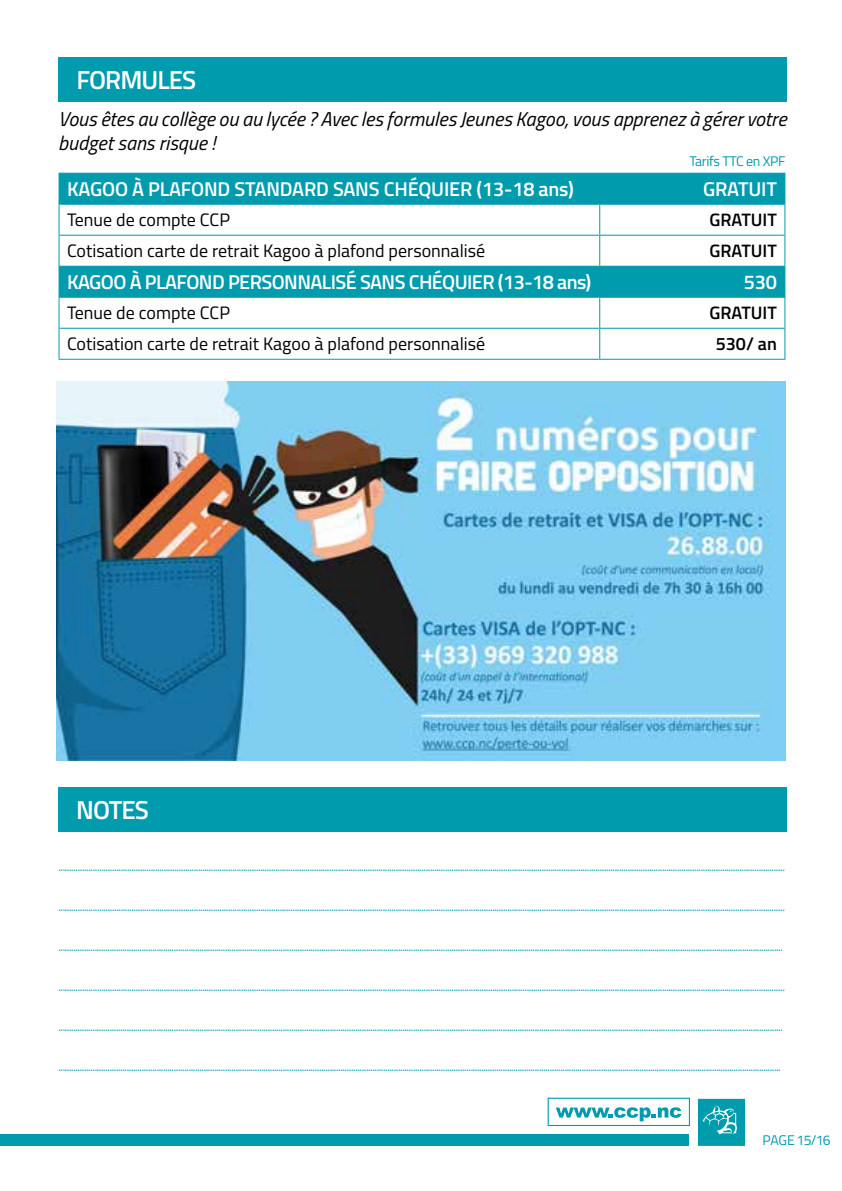
<style>
.page{position:relative;width:842px;height:1191px;background:#fff}
.page>*{position:absolute;margin:0;border:0;box-sizing:border-box;transform-origin:0 0}
.t1{font:600 26px "Titillium";letter-spacing:-.04em;color:#fff}
.t2{font:600 20px "Titillium";letter-spacing:-.025em;color:#fff}
.t3{font:italic 20px/24px "Titillium";color:#000}
.t4{font:18px "Titillium";color:#000}
.t5{font:600 18px "Titillium";color:#000}
.t6{font:14px "Titillium";letter-spacing:-.025em;color:#009bac}
.t7{font:12px "Titillium";color:#009bac}
</style>
<div class="page">
<div style="left:58px;top:57px;width:729px;height:44px;background:#009bac"></div>
<div style="left:60px;top:174px;width:724px;height:30px;background:#009bac"></div>
<div style="left:60px;top:267px;width:724px;height:30px;background:#009bac"></div>
<hr style="left:59px;top:173px;width:541px;height:1px;background:#009bac">
<hr style="left:60px;top:204px;width:540px;height:1px;background:#009bac">
<hr style="left:60px;top:235px;width:540px;height:1px;background:#009bac">
<hr style="left:60px;top:266px;width:540px;height:1px;background:#009bac">
<hr style="left:60px;top:297px;width:540px;height:1px;background:#009bac">
<hr style="left:60px;top:328px;width:540px;height:1px;background:#009bac">
<hr style="left:59px;top:359px;width:541px;height:1px;background:#009bac">
<hr style="left:59px;top:174px;width:1px;height:30px;background:#009bac">
<hr style="left:59px;top:204px;width:1px;height:31px;background:#009bac">
<hr style="left:59px;top:235px;width:1px;height:31px;background:#009bac">
<hr style="left:59px;top:266px;width:1px;height:31px;background:#009bac">
<hr style="left:59px;top:297px;width:1px;height:31px;background:#009bac">
<hr style="left:59px;top:328px;width:1px;height:31px;background:#009bac">
<hr style="left:600px;top:173px;width:185px;height:1px;background:#009bac">
<hr style="left:784px;top:174px;width:1px;height:30px;background:#009bac">
<hr style="left:600px;top:204px;width:185px;height:1px;background:#009bac">
<hr style="left:784px;top:205px;width:1px;height:30px;background:#009bac">
<hr style="left:600px;top:235px;width:185px;height:1px;background:#009bac">
<hr style="left:784px;top:236px;width:1px;height:30px;background:#009bac">
<hr style="left:600px;top:266px;width:185px;height:1px;background:#009bac">
<hr style="left:784px;top:267px;width:1px;height:30px;background:#009bac">
<hr style="left:600px;top:297px;width:185px;height:1px;background:#009bac">
<hr style="left:784px;top:298px;width:1px;height:30px;background:#009bac">
<hr style="left:600px;top:328px;width:185px;height:1px;background:#009bac">
<hr style="left:784px;top:329px;width:1px;height:30px;background:#009bac">
<hr style="left:600px;top:359px;width:185px;height:1px;background:#009bac">
<hr style="left:599px;top:174px;width:1px;height:30px;background:#009bac">
<hr style="left:599px;top:205px;width:1px;height:30px;background:#009bac">
<hr style="left:599px;top:236px;width:1px;height:30px;background:#009bac">
<hr style="left:599px;top:267px;width:1px;height:30px;background:#009bac">
<hr style="left:599px;top:298px;width:1px;height:30px;background:#009bac">
<hr style="left:599px;top:329px;width:1px;height:30px;background:#009bac">
<div style="left:58px;top:787px;width:729px;height:44px;background:#009bac"></div>
<img style="left:57px;top:382px;width:728px;height:379px">
<div style="left:0;top:1134px;width:689px;height:11px;background:#009bac"></div>
<svg style="left:556px;top:1107px;width:125px;height:14px"></svg>
<div style="left:548px;top:1097px;width:142px;height:29px;border:1px solid #009bac"></div>
<div style="left:698px;top:1098px;width:47px;height:47px;background:#009bac"></div>
<svg style="left:703px;top:1105px;width:34px;height:29px"></svg>
<h1 class="t1" style="left:77px;top:60px;width:121px">FORMULES</h1>
<h2 class="t3" style="left:58px;top:106px;width:730px">Vous êtes au collège ou au lycée ? Avec les formules Jeunes Kagoo, vous apprenez à gérer votre budget sans risque !</h2>
<p class="t6" style="left:689px;top:151px;width:98px">Tarifs TTC en XPF</p>
<h2 class="t2" style="left:67px;top:174px;width:508px">KAGOO À PLAFOND STANDARD SANS CHÉQUIER (13-18 ans)</h2>
<h2 class="t2" style="left:703px;top:174px;width:75px">GRATUIT</h2>
<h3 class="t4" style="left:67px;top:206px;width:164px">Tenue de compte CCP</h3>
<h3 class="t5" style="left:709px;top:206px;width:69px">GRATUIT</h3>
<h3 class="t4" style="left:67px;top:237px;width:420px">Cotisation carte de retrait Kagoo à plafond personnalisé</h3>
<h3 class="t5" style="left:709px;top:237px;width:69px">GRATUIT</h3>
<h2 class="t2" style="left:67px;top:267px;width:526px">KAGOO À PLAFOND PERSONNALISÉ SANS CHÉQUIER (13-18 ans)</h2>
<h2 class="t2" style="left:744px;top:267px;width:35px">530</h2>
<h3 class="t4" style="left:67px;top:299px;width:164px">Tenue de compte CCP</h3>
<h3 class="t5" style="left:709px;top:299px;width:69px">GRATUIT</h3>
<h3 class="t4" style="left:67px;top:330px;width:420px">Cotisation carte de retrait Kagoo à plafond personnalisé</h3>
<h3 class="t5" style="left:716px;top:330px;width:63px">530/ an</h3>
<h1 class="t1" style="left:76px;top:790px;width:74px">NOTES</h1>
<p class="t7" style="left:58px;top:858px;width:728px">..................................................................................................................................................................................................................................................................................................................................................</p>
<p class="t7" style="left:58px;top:898px;width:728px">..................................................................................................................................................................................................................................................................................................................................................</p>
<p class="t7" style="left:58px;top:938px;width:726px">...................................................................................................................................................................................................................................................................................................................................................</p>
<p class="t7" style="left:58px;top:978px;width:728px">..................................................................................................................................................................................................................................................................................................................................................</p>
<p class="t7" style="left:58px;top:1018px;width:726px">...................................................................................................................................................................................................................................................................................................................................................</p>
<p class="t7" style="left:58px;top:1058px;width:724px">..................................................................................................................................................................................................................................................................................................................................................</p>
<p class="t6" style="left:763px;top:1129px;width:70px">PAGE 15/16</p>
</div>
